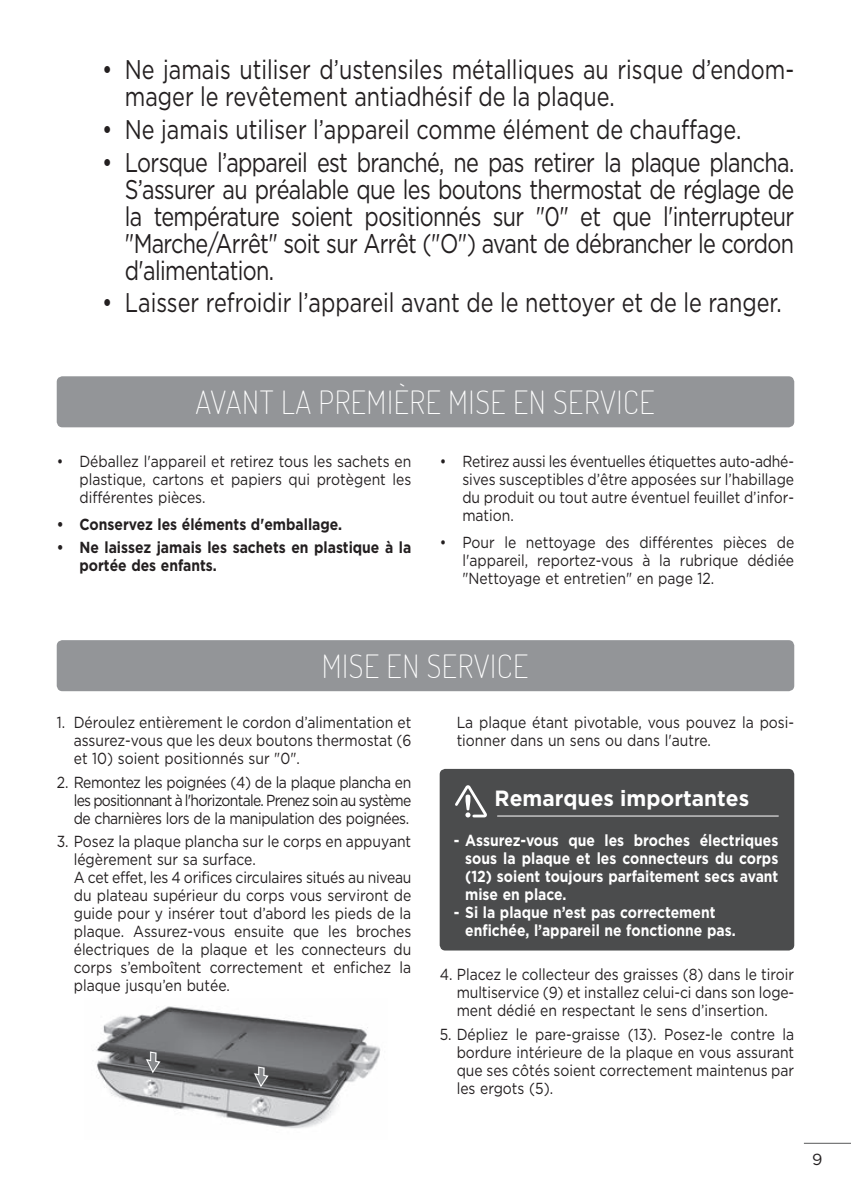
<style>
.page{position:relative;width:851px;height:1191px;background:#fff}
.page>*{position:absolute;margin:0;border:0;box-sizing:border-box;transform-origin:0 0}
.t1{font:200 32px "Dosis";letter-spacing:.02em;color:#fff;scale:.95 1}
.t2{font:27px/27px "Gotham HTF";color:#231f20;scale:.8 1}
.t3{font:700 22px "Gotham HTF";color:#fff;scale:.95 1}
.t4{font:16px/18px "Gotham HTF";color:#231f20;text-align:justify;scale:.87 1}
.t5{font:700 16px/18px "Gotham HTF";color:#fff;text-align:justify;scale:.87 1}
.t6{font:700 16px/18px "Gotham HTF";color:#231f20;scale:.87 1}
.t7{font:16px "Gotham HTF";color:#231f20}
</style>
<div class="page">
<div style="left:57px;top:376px;width:737px;height:51px;background:#939598;border-radius:6px"></div>
<div style="left:57px;top:640px;width:737px;height:51px;background:#939598;border-radius:6px"></div>
<hr style="left:803px;top:1142px;width:47px;height:1px;background:#57585a">
<div style="left:439px;top:769px;width:355px;height:181px;background:#4b4c4d;border-radius:6px"></div>
<svg style="left:455px;top:785px;width:32px;height:33px"></svg>
<hr style="left:497px;top:815px;width:281px;height:1px;background:#fff">
<img style="left:96px;top:1006px;width:285px;height:122px">
<svg style="left:138px;top:1040px;width:141px;height:55px;background:#7a7b7d"></svg>
<h2 class="t2" style="left:125px;top:56px;width:838px;text-indent:-23px">• Ne jamais utiliser d’ustensiles métalliques au risque d’endom&shy;mager le revêtement antiadhésif de la plaque.</h2>
<h2 class="t2" style="left:102px;top:115px;width:800px">• Ne jamais utiliser l’appareil comme élément de chauffage.</h2>
<p class="t2" style="left:125px;top:148px;width:838px;text-align:justify;text-indent:-23px">• Lorsque l’appareil est branché, ne pas retirer la plaque plancha.<br>S’assurer au préalable que les boutons thermostat de réglage de la température soient positionnés sur "0" et que l'interrupteur "Marche/Arrêt" soit sur Arrêt ("O") avant de débrancher le cordon d'alimentation.</p>
<h2 class="t2" style="left:102px;top:289px;width:850px">• Laisser refroidir l’appareil avant de le nettoyer et de le ranger.</h2>
<h1 class="t1" style="left:195px;top:381px;width:485px">AVANT LA PREMIÈRE MISE EN SERVICE</h1>
<p class="t4" style="left:79px;top:452px;width:383px;text-indent:-23px">• Déballez l'appareil et retirez tous les sachets en plastique, cartons et papiers qui protègent les différentes pièces.</p>
<p class="t6" style="left:57px;top:514px;width:329px">• Conservez les éléments d'emballage.</p>
<p class="t6" style="left:79px;top:538px;width:383px;text-indent:-23px">• Ne laissez jamais les sachets en plastique à la portée des enfants.</p>
<p class="t4" style="left:462px;top:452px;width:383px;text-indent:-23px">• Retirez aussi les éventuelles étiquettes auto-adhé&shy;sives susceptibles d’être apposées sur l’habillage du produit ou tout autre éventuel feuillet d’infor&shy;mation.</p>
<p class="t4" style="left:462px;top:532px;width:383px;text-indent:-23px">• Pour le nettoyage des différentes pièces de l'appareil, reportez-vous à la rubrique dédiée "Nettoyage et entretien" en page 12.</p>
<h1 class="t1" style="left:322px;top:645px;width:219px">MISE EN SERVICE</h1>
<p class="t4" style="left:74px;top:713px;width:389px;text-indent:-17px">1. Déroulez entièrement le cordon d’alimentation et assurez-vous que les deux boutons thermostat (6 et 10) soient positionnés sur "0".</p>
<p class="t4" style="left:74px;top:772px;width:389px;text-indent:-17px">2. Remontez les poignées (4) de la plaque plancha en les positionnant à l'horizontale. Prenez soin au système de charnières lors de la manipulation des poignées.</p>
<p class="t4" style="left:74px;top:832px;width:390px;text-align:left;text-indent:-17px">3. Posez la plaque plancha sur le corps en appuyant légèrement sur sa surface.<br>A cet effet, les 4 orifices circulaires situés au niveau du plateau supérieur du corps vous serviront de guide pour y insérer tout d’abord les pieds de la plaque. Assurez-vous ensuite que les broches électriques de la plaque et les connecteurs du corps s’emboîtent correctement et enfichez la plaque jusqu’en butée.</p>
<p class="t4" style="left:456px;top:713px;width:389px">La plaque étant pivotable, vous pouvez la posi&shy;tionner dans un sens ou dans l'autre.</p>
<h3 class="t3" style="left:494px;top:785px;width:269px">Remarques importantes</h3>
<p class="t5" style="left:465px;top:831px;width:361px;text-indent:-11px">- Assurez-vous que les broches électriques sous la plaque et les connecteurs du corps (12) soient toujours parfaitement secs avant mise en place.</p>
<p class="t5" style="left:465px;top:903px;width:312px;text-indent:-11px">- Si la plaque n’est pas correctement enfichée, l’appareil ne fonctionne pas.</p>
<p class="t4" style="left:456px;top:965px;width:389px;text-indent:-17px">4. Placez le collecteur des graisses (8) dans le tiroir multiservice (9) et installez celui-ci dans son loge&shy;ment dédié en respectant le sens d’insertion.</p>
<p class="t4" style="left:456px;top:1024px;width:389px;text-indent:-17px">5. Dépliez le pare-graisse (13). Posez-le contre la bordure intérieure de la plaque en vous assurant que ses côtés soient correctement maintenus par les ergots (5).</p>
<p class="t7" style="left:812px;top:1150px;width:12px">9</p>
</div>
